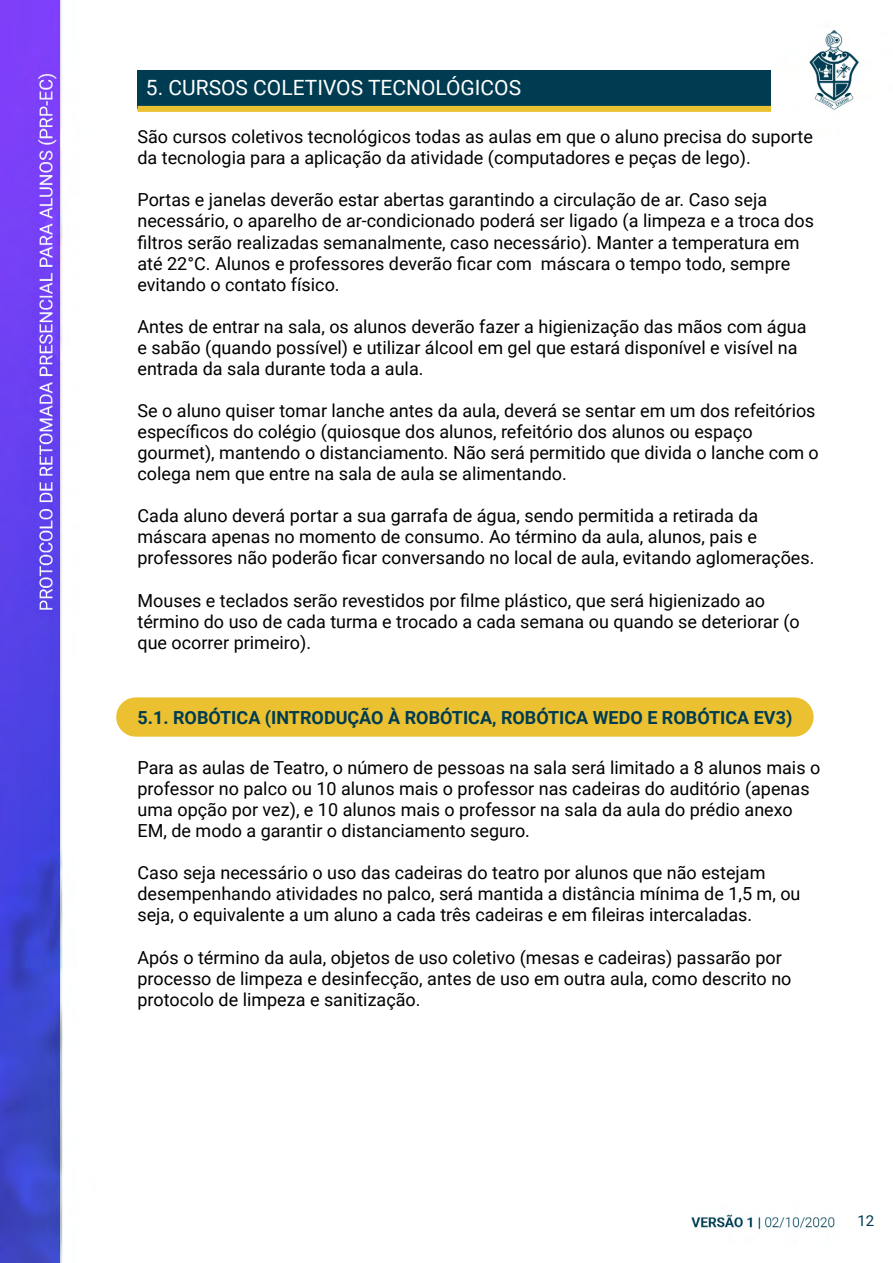
<style>
.page{position:relative;width:893px;height:1263px;background:#fff}
.page>*{position:absolute;margin:0;border:0;box-sizing:border-box;transform-origin:0 0}
.t1{font:21px "Roboto";color:#fff}
.t2{font:18px/21px "Roboto";color:#000}
.t3{font:700 18px "Roboto";color:#003c51}
.t4{font:15px "Roboto";color:#003c51}
</style>
<div class="page">
<img style="left:0;top:0;width:859px;height:1263px">
<div style="left:137px;top:71px;width:634px;height:38px;background:#003c51"></div>
<div style="left:137px;top:106px;width:634px;height:6px;background:#ebc031"></div>
<div style="left:116px;top:697px;width:698px;height:40px;background:#ebc031;border-radius:20px"></div>
<p class="t1" style="left:146px;top:73px;width:377px">5. CURSOS COLETIVOS TECNOLÓGICOS</p>
<p class="t2" style="left:137px;top:126px;width:677px">São cursos coletivos tecnológicos todas as aulas em que o aluno precisa do suporte da tecnologia para a aplicação da atividade (computadores e peças de lego).</p>
<p class="t2" style="left:137px;top:189px;width:678px">Portas e janelas deverão estar abertas garantindo a circulação de ar. Caso seja necessário, o aparelho de ar-condicionado poderá ser ligado (a limpeza e a troca dos filtros serão realizadas semanalmente, caso necessário). Manter a temperatura em até 22°C. Alunos e professores deverão ficar com máscara o tempo todo, sempre evitando o contato físico.</p>
<p class="t2" style="left:137px;top:315px;width:670px">Antes de entrar na sala, os alunos deverão fazer a higienização das mãos com água e sabão (quando possível) e utilizar álcool em gel que estará disponível e visível na entrada da sala durante toda a aula.</p>
<p class="t2" style="left:137px;top:399px;width:683px">Se o aluno quiser tomar lanche antes da aula, deverá se sentar em um dos refeitórios específicos do colégio (quiosque dos alunos, refeitório dos alunos ou espaço gourmet), mantendo o distanciamento. Não será permitido que divida o lanche com o colega nem que entre na sala de aula se alimentando.</p>
<p class="t2" style="left:137px;top:505px;width:678px">Cada aluno deverá portar a sua garrafa de água, sendo permitida a retirada da máscara apenas no momento de consumo. Ao término da aula, alunos, pais e professores não poderão ficar conversando no local de aula, evitando aglomerações.</p>
<p class="t2" style="left:137px;top:589px;width:664px">Mouses e teclados serão revestidos por filme plástico, que será higienizado ao término do uso de cada turma e trocado a cada semana ou quando se deteriorar (o que ocorrer primeiro).</p>
<p class="t3" style="left:137px;top:705px;width:656px">5.1. ROBÓTICA (INTRODUÇÃO À ROBÓTICA, ROBÓTICA WEDO E ROBÓTICA EV3)</p>
<p class="t2" style="left:137px;top:756px;width:684px">Para as aulas de Teatro, o número de pessoas na sala será limitado a 8 alunos mais o professor no palco ou 10 alunos mais o professor nas cadeiras do auditório (apenas uma opção por vez), e 10 alunos mais o professor na sala da aula do prédio anexo EM, de modo a garantir o distanciamento seguro.</p>
<p class="t2" style="left:137px;top:862px;width:665px">Caso seja necessário o uso das cadeiras do teatro por alunos que não estejam desempenhando atividades no palco, será mantida a distância mínima de 1,5 m, ou seja, o equivalente a um aluno a cada três cadeiras e em fileiras intercaladas.</p>
<p class="t2" style="left:137px;top:946px;width:655px">Após o término da aula, objetos de uso coletivo (mesas e cadeiras) passarão por processo de limpeza e desinfecção, antes de uso em outra aula, como descrito no protocolo de limpeza e sanitização.</p>
<p class="t4" style="left:857px;top:1210px;width:18px">12</p>
</div>
